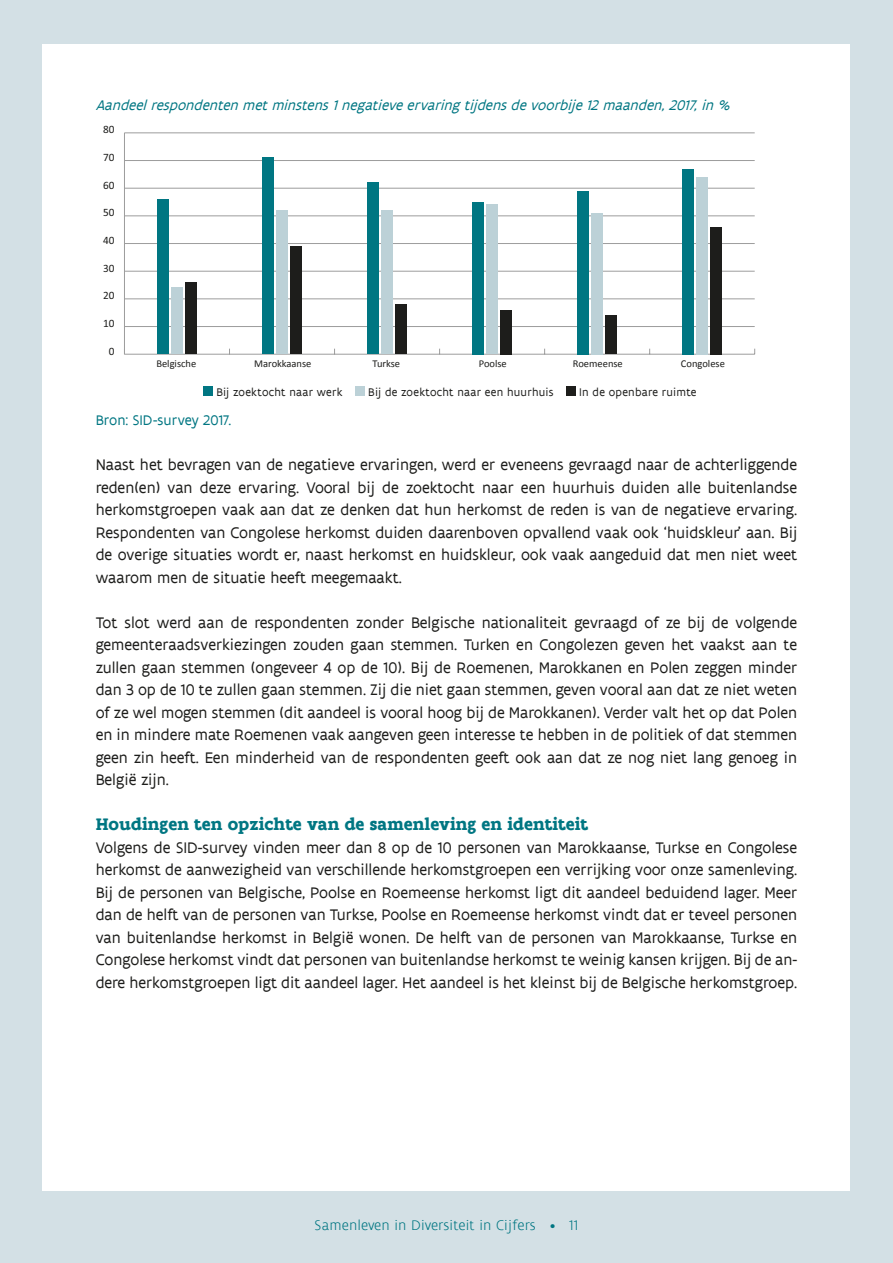
<style>
.page{position:relative;width:893px;height:1263px;background:#d3e0e5}
.page>*{position:absolute;margin:0;border:0;box-sizing:border-box;transform-origin:0 0}
.t1{font:700 18px "Flanders Art Serif";color:#007682}
.t2{font:16.5px/22.5px "Flanders Art Sans";color:#1d1d1b;text-align:justify}
.t3{font:italic 15px "Flanders Art Sans";color:#007682}
.t4{font:300 15px "Flanders Art Sans";letter-spacing:.01em;color:#007682}
.t5{font:15px "Flanders Art Sans";color:#007682}
.t6{font:12px "Flanders Art Sans";letter-spacing:.02em;color:#1d1d1b}
.t7{font:11.25px "Calibri";color:#1d1d1b}
.t8{font:10.5px "Calibri";color:#1d1d1b}
</style>
<div class="page">
<div style="left:43px;top:45px;width:807px;height:1146px;background:#fff"></div>
<hr style="left:124px;top:121px;width:583px;height:1px;background:#9d9d9d">
<hr style="left:124px;top:354px;width:631px;height:1px;background:#9d9d9d">
<hr style="left:124px;top:133px;width:1px;height:221px;background:#9d9d9d">
<hr style="left:124px;top:326px;width:631px;height:1px;background:#9d9d9d">
<hr style="left:124px;top:298px;width:631px;height:1px;background:#9d9d9d">
<hr style="left:124px;top:271px;width:631px;height:1px;background:#9d9d9d">
<hr style="left:124px;top:243px;width:631px;height:1px;background:#9d9d9d">
<hr style="left:124px;top:215px;width:631px;height:1px;background:#9d9d9d">
<hr style="left:124px;top:188px;width:631px;height:1px;background:#9d9d9d">
<hr style="left:124px;top:160px;width:631px;height:1px;background:#9d9d9d">
<hr style="left:124px;top:132px;width:631px;height:1px;background:#9d9d9d">
<div style="left:185px;top:282px;width:12px;height:72px;background:#1d1d1b"></div>
<div style="left:290px;top:246px;width:12px;height:108px;background:#1d1d1b"></div>
<div style="left:396px;top:304px;width:11px;height:50px;background:#1d1d1b"></div>
<div style="left:501px;top:310px;width:11px;height:44px;background:#1d1d1b"></div>
<div style="left:606px;top:315px;width:11px;height:39px;background:#1d1d1b"></div>
<div style="left:711px;top:227px;width:11px;height:127px;background:#1d1d1b"></div>
<div style="left:171px;top:288px;width:12px;height:66px;background:#bcd1d7"></div>
<div style="left:276px;top:210px;width:12px;height:144px;background:#bcd1d7"></div>
<div style="left:382px;top:210px;width:11px;height:144px;background:#bcd1d7"></div>
<div style="left:487px;top:205px;width:11px;height:149px;background:#bcd1d7"></div>
<div style="left:592px;top:213px;width:11px;height:141px;background:#bcd1d7"></div>
<div style="left:697px;top:177px;width:11px;height:177px;background:#bcd1d7"></div>
<div style="left:157px;top:199px;width:12px;height:155px;background:#007682"></div>
<div style="left:262px;top:158px;width:12px;height:196px;background:#007682"></div>
<div style="left:368px;top:183px;width:11px;height:171px;background:#007682"></div>
<div style="left:473px;top:202px;width:11px;height:152px;background:#007682"></div>
<div style="left:578px;top:191px;width:11px;height:163px;background:#007682"></div>
<div style="left:683px;top:169px;width:11px;height:185px;background:#007682"></div>
<div style="left:203px;top:386px;width:10px;height:10px;background:#007682"></div>
<div style="left:355px;top:386px;width:9px;height:10px;background:#bcd1d7"></div>
<div style="left:566px;top:386px;width:9px;height:10px;background:#1d1d1b"></div>
<p class="t3" style="left:96px;top:96px;width:640px">Aandeelrespondentenmetminstens1negatieveervaringtijdensdevoorbije12maanden,2017,in%</p>
<p class="t7" style="left:103px;top:122px;width:13px">80</p>
<p class="t7" style="left:103px;top:150px;width:13px">70</p>
<p class="t7" style="left:103px;top:178px;width:13px">60</p>
<p class="t7" style="left:103px;top:205px;width:13px">50</p>
<p class="t7" style="left:103px;top:233px;width:13px">40</p>
<p class="t7" style="left:103px;top:261px;width:13px">30</p>
<p class="t7" style="left:103px;top:288px;width:13px">20</p>
<p class="t7" style="left:103px;top:316px;width:13px">10</p>
<p class="t7" style="left:109px;top:344px;width:7px">0</p>
<p class="t8" style="left:156px;top:357px;width:41px">Belgische</p>
<p class="t8" style="left:254px;top:357px;width:59px">Marokkaanse</p>
<p class="t8" style="left:373px;top:357px;width:29px">Turkse</p>
<p class="t8" style="left:479px;top:357px;width:30px">Poolse</p>
<p class="t8" style="left:573px;top:357px;width:51px">Roemeense</p>
<p class="t8" style="left:681px;top:357px;width:46px">Congolese</p>
<p class="t6" style="left:216px;top:384px;width:128px">Bij zoektocht naar werk</p>
<p class="t6" style="left:368px;top:384px;width:187px">Bij de zoektocht naar een huurhuis</p>
<p class="t6" style="left:579px;top:384px;width:119px">In de openbare ruimte</p>
<p class="t5" style="left:96px;top:411px;width:137px">Bron: SID-survey 2017.</p>
<p class="t2" style="left:96px;top:454px;width:703px">Naast het bevragen van de negatieve ervaringen, werd er eveneens gevraagd naar de achterliggende reden(en) van deze ervaring. Vooral bij de zoektocht naar een huurhuis duiden alle buitenlandse herkomstgroepen vaak aan dat ze denken dat hun herkomst de reden is van de negatieve ervaring.<br>Respondenten van Congolese herkomst duiden daarenboven opvallend vaak ook ‘huidskleur’ aan. Bij de overige situaties wordt er, naast herkomst en huidskleur, ook vaak aangeduid dat men niet weet waarom men de situatie heeft meegemaakt.</p>
<p class="t2" style="left:96px;top:611px;width:703px">Tot slot werd aan de respondenten zonder Belgische nationaliteit gevraagd of ze bij de volgende gemeenteraadsverkiezingen zouden gaan stemmen. Turken en Congolezen geven het vaakst aan te zullen gaan stemmen (ongeveer 4 op de 10). Bij de Roemenen, Marokkanen en Polen zeggen minder dan 3 op de 10 te zullen gaan stemmen. Zij die niet gaan stemmen, geven vooral aan dat ze niet weten of ze wel mogen stemmen (dit aandeel is vooral hoog bij de Marokkanen). Verder valt het op dat Polen en in mindere mate Roemenen vaak aangeven geen interesse te hebben in de politiek of dat stemmen geen zin heeft. Een minderheid van de respondenten geeft ook aan dat ze nog niet lang genoeg in België zijn.</p>
<p class="t1" style="left:96px;top:813px;width:494px">Houdingen ten opzichte van de samenleving en identiteit</p>
<p class="t2" style="left:96px;top:836px;width:703px">Volgens de SID-survey vinden meer dan 8 op de 10 personen van Marokkaanse, Turkse en Congolese herkomst de aanwezigheid van verschillende herkomstgroepen een verrijking voor onze samenleving.<br>Bij de personen van Belgische, Poolse en Roemeense herkomst ligt dit aandeel beduidend lager. Meer dan de helft van de personen van Turkse, Poolse en Roemeense herkomst vindt dat er teveel personen van buitenlandse herkomst in België wonen. De helft van de personen van Marokkaanse, Turkse en Congolese herkomst vindt dat personen van buitenlandse herkomst te weinig kansen krijgen. Bij de an&shy;dere herkomstgroepen ligt dit aandeel lager. Het aandeel is het kleinst bij de Belgische herkomstgroep.</p>
<p class="t4" style="left:315px;top:1216px;width:265px">Samenleven in Diversiteit in Cijfers • 11</p>
</div>
